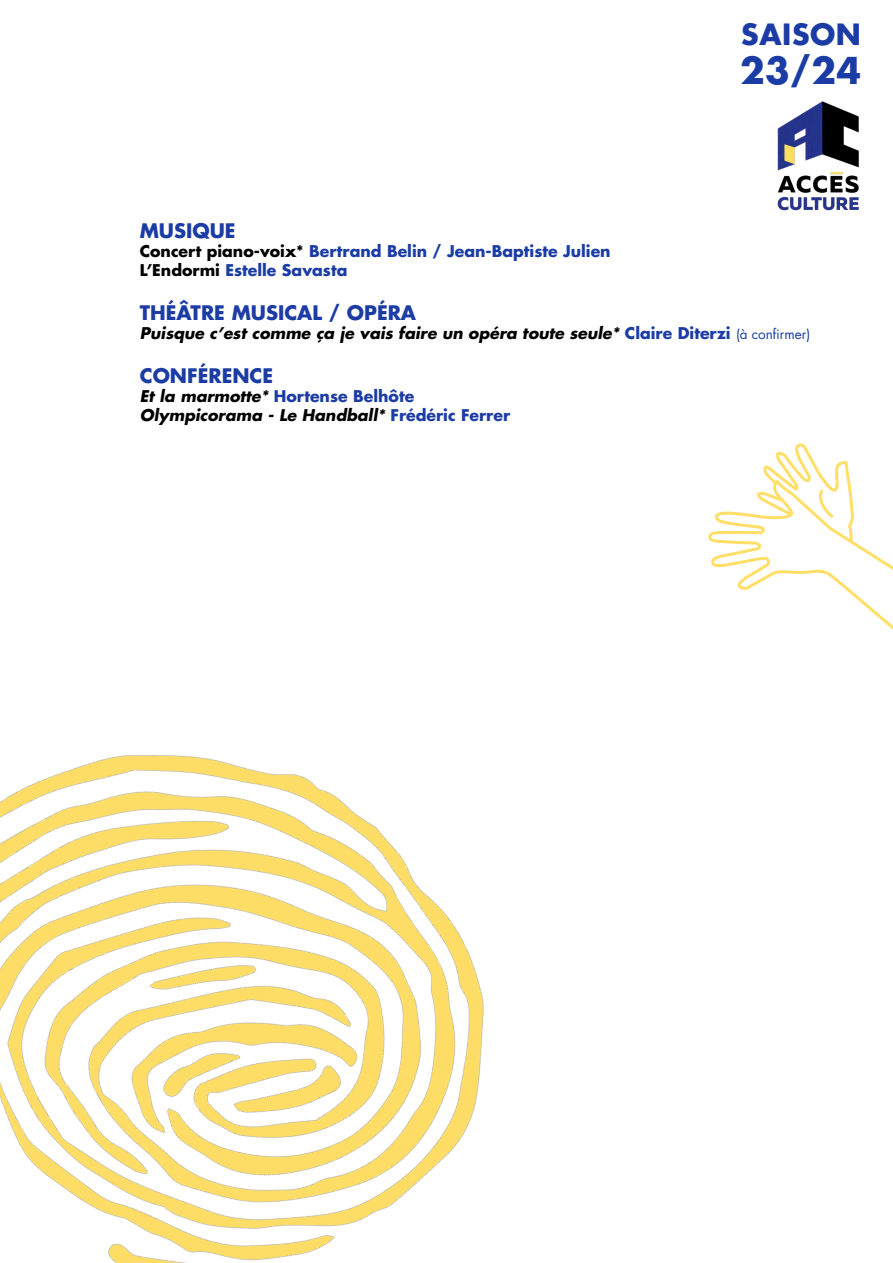
<style>
.page{position:relative;width:893px;height:1263px;background:#fff}
.page>*{position:absolute;margin:0;border:0;box-sizing:border-box;transform-origin:0 0}
.t1{font:700 36px "Futura Std";color:#1b3ca5}
.t2{font:700 28.5px "Futura Std";letter-spacing:.02em;color:#1b3ca5}
.t3{font:700 19.5px "Futura Std";color:#1b3ca5}
.t4{font:italic 700 15.75px/18.9px "Futura Std";color:#000}
.t5{font:700 15.75px/18.9px "Futura Std";color:#1b3ca5}
.s1{color:#000}
.s2{font-style:normal;color:#1b3ca5}
.s3{font-weight:400;font-style:normal;font-size:13.5px;color:#1b3ca5}
</style>
<div class="page">
<svg style="left:708px;top:443px;width:185px;height:187px"></svg>
<img style="left:0;top:755px;width:484px;height:508px">
<img style="left:777px;top:101px;width:82px;height:110px">
<h2 class="t2" style="left:741px;top:15px;width:121px">SAISON</h2>
<h1 class="t1" style="left:740px;top:46px;width:123px">23/24</h1>
<p class="t3" style="left:140px;top:218px;width:97px">MUSIQUE</p>
<p class="t5" style="left:140px;top:242px;width:472px"><span class="s1">Concert piano-voix*</span> Bertrand Belin / Jean-Baptiste Julien<br><span class="s1">L’Endormi</span> Estelle Savasta</p>
<p class="t3" style="left:140px;top:300px;width:278px">THÉÂTRE MUSICAL / OPÉRA</p>
<p class="t4" style="left:140px;top:324px;width:672px">Puisque c’est comme ça je vais faire un opéra toute seule* <span class="s2">Claire Diterzi</span> <span class="s3">(à confirmer)</span></p>
<p class="t3" style="left:140px;top:363px;width:135px">CONFÉRENCE</p>
<p class="t4" style="left:140px;top:387px;width:372px">Et la marmotte* <span class="s2">Hortense Belhôte<br></span>Olympicorama - Le Handball* <span class="s2">Frédéric Ferrer</span></p>
</div>
